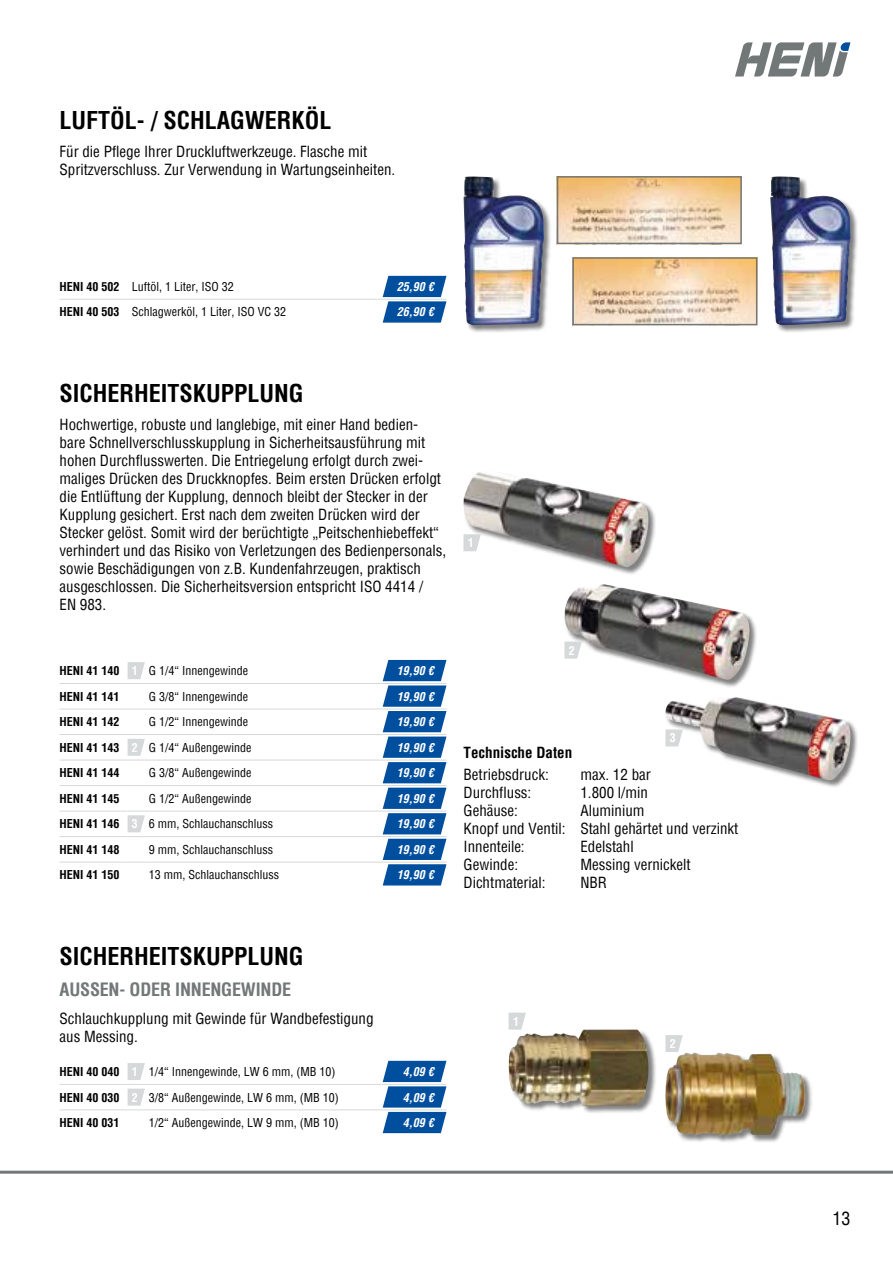
<style>
.page{position:relative;width:893px;height:1263px;background:#fff}
.page>*{position:absolute;margin:0;border:0;box-sizing:border-box;transform-origin:0 0}
.t1{font:700 condensed 24px "Helvetica";color:#000}
.t2{font:700 condensed 18px "Helvetica";letter-spacing:-.01em;color:#727777}
.t3{font:condensed 18px "Helvetica";color:#000}
.t4{font:condensed 15px/18px "Helvetica";color:#000}
.t5{font:700 condensed 15px "Helvetica";color:#000}
.t6{font:condensed 12px "Helvetica";color:#000}
.t7{font:italic 700 condensed 12px "Helvetica";color:#fff}
.t8{font:700 condensed 12px "Helvetica";color:#000}
.t9{font:700 condensed 12px "Helvetica";color:#fff}
.s1{font-weight:700}
.s2{font-weight:700;color:#fff}
</style>
<div class="page">
<svg style="left:735px;top:42px;width:115px;height:35px"></svg>
<hr style="left:0;top:1171px;width:893px;height:3px;background:#727777">
<div style="left:666px;top:1053px;width:147px;height:90px;background:#000;opacity:.5"></div>
<img style="left:665px;top:1052px;width:140px;height:83px">
<div style="left:509px;top:1030px;width:147px;height:84px;background:#000;opacity:.5"></div>
<img style="left:508px;top:1029px;width:140px;height:77px">
<div style="left:464px;top:177px;width:88px;height:156px;background:#000;opacity:.5"></div>
<img style="left:463px;top:176px;width:81px;height:149px">
<div style="left:771px;top:177px;width:88px;height:156px;background:#000;opacity:.5"></div>
<img style="left:770px;top:176px;width:80px;height:149px">
<img style="left:559px;top:178px;width:181px;height:64px">
<div style="left:557px;top:176px;width:185px;height:68px;border:1px solid #727777"></div>
<img style="left:574px;top:259px;width:181px;height:64px">
<div style="left:572px;top:257px;width:185px;height:68px;border:1px solid #727777"></div>
<svg style="left:509px;top:1012px;width:17px;height:17px"></svg>
<svg style="left:665px;top:1035px;width:18px;height:17px"></svg>
<div style="left:464px;top:471px;width:192px;height:104px;background:#000;opacity:.5"></div>
<img style="left:463px;top:471px;width:187px;height:96px">
<svg style="left:463px;top:534px;width:18px;height:17px"></svg>
<div style="left:565px;top:585px;width:192px;height:103px;background:#000;opacity:.5"></div>
<img style="left:564px;top:584px;width:185px;height:96px">
<svg style="left:564px;top:641px;width:18px;height:18px"></svg>
<div style="left:666px;top:697px;width:192px;height:92px;background:#000;opacity:.5"></div>
<img style="left:665px;top:697px;width:185px;height:84px">
<svg style="left:665px;top:729px;width:18px;height:17px"></svg>
<svg style="left:383px;top:276px;width:63px;height:47px;background:#2669ad"></svg>
<hr style="left:60px;top:299px;width:68px;height:1px;background:#d6d9d9">
<hr style="left:128px;top:299px;width:255px;height:1px;background:#d6d9d9">
<hr style="left:383px;top:299px;width:63px;height:1px;background:#d6d9d9">
<svg style="left:383px;top:660px;width:63px;height:225px;background:#3070b0"></svg>
<hr style="left:60px;top:683px;width:68px;height:1px;background:#d6d9d9">
<hr style="left:145px;top:683px;width:238px;height:1px;background:#d6d9d9">
<hr style="left:383px;top:683px;width:63px;height:1px;background:#d6d9d9">
<hr style="left:60px;top:709px;width:68px;height:1px;background:#d6d9d9">
<svg style="left:128px;top:709px;width:17px;height:1px"></svg>
<hr style="left:145px;top:709px;width:238px;height:1px;background:#d6d9d9">
<hr style="left:383px;top:709px;width:63px;height:1px;background:#d6d9d9">
<hr style="left:60px;top:734px;width:68px;height:1px;background:#d6d9d9">
<hr style="left:145px;top:734px;width:238px;height:1px;background:#d6d9d9">
<hr style="left:383px;top:734px;width:63px;height:1px;background:#d6d9d9">
<hr style="left:60px;top:760px;width:68px;height:1px;background:#d6d9d9">
<hr style="left:145px;top:760px;width:238px;height:1px;background:#d6d9d9">
<hr style="left:383px;top:760px;width:63px;height:1px;background:#d6d9d9">
<hr style="left:60px;top:785px;width:68px;height:1px;background:#d6d9d9">
<svg style="left:128px;top:785px;width:17px;height:1px"></svg>
<hr style="left:145px;top:785px;width:238px;height:1px;background:#d6d9d9">
<hr style="left:383px;top:785px;width:63px;height:1px;background:#d6d9d9">
<hr style="left:60px;top:811px;width:68px;height:1px;background:#d6d9d9">
<hr style="left:145px;top:811px;width:238px;height:1px;background:#d6d9d9">
<hr style="left:383px;top:811px;width:63px;height:1px;background:#d6d9d9">
<hr style="left:60px;top:836px;width:68px;height:1px;background:#d6d9d9">
<hr style="left:145px;top:836px;width:238px;height:1px;background:#d6d9d9">
<hr style="left:383px;top:836px;width:63px;height:1px;background:#d6d9d9">
<hr style="left:60px;top:862px;width:68px;height:1px;background:#d6d9d9">
<svg style="left:128px;top:862px;width:17px;height:1px"></svg>
<hr style="left:145px;top:862px;width:238px;height:1px;background:#d6d9d9">
<hr style="left:383px;top:862px;width:63px;height:1px;background:#d6d9d9">
<svg style="left:128px;top:662px;width:17px;height:22px"></svg>
<svg style="left:128px;top:734px;width:17px;height:27px"></svg>
<svg style="left:128px;top:811px;width:17px;height:26px"></svg>
<svg style="left:383px;top:1061px;width:63px;height:72px;background:#296bae"></svg>
<hr style="left:60px;top:1084px;width:68px;height:1px;background:#d6d9d9">
<hr style="left:145px;top:1084px;width:238px;height:1px;background:#d6d9d9">
<hr style="left:383px;top:1084px;width:63px;height:1px;background:#d6d9d9">
<hr style="left:60px;top:1110px;width:68px;height:1px;background:#d6d9d9">
<hr style="left:145px;top:1110px;width:238px;height:1px;background:#d6d9d9">
<hr style="left:383px;top:1110px;width:63px;height:1px;background:#d6d9d9">
<svg style="left:128px;top:1063px;width:17px;height:48px"></svg>
<h1 class="t1" style="left:60px;top:104px;width:274px">LUFTÖL- / SCHLAGWERKÖL</h1>
<p class="t4" style="left:60px;top:142px;width:337px">Für die Pflege Ihrer Druckluftwerkzeuge. Flasche mit<br>Spritzverschluss. Zur Verwendung in Wartungseinheiten.</p>
<p class="t6" style="left:60px;top:279px;width:176px"><span class="s1">HENI 40 502</span> Luftöl, 1 Liter, ISO 32</p>
<p class="t7" style="left:397px;top:279px;width:38px">25,90 €</p>
<p class="t6" style="left:60px;top:304px;width:228px"><span class="s1">HENI 40 503</span> Schlagwerköl, 1 Liter, ISO VC 32</p>
<p class="t7" style="left:397px;top:304px;width:38px">26,90 €</p>
<h1 class="t1" style="left:60px;top:378px;width:246px">SICHERHEITSKUPPLUNG</h1>
<p class="t4" style="left:60px;top:416px;width:388px">Hochwertige, robuste und langlebige, mit einer Hand bedien&shy;bare Schnellverschlusskupplung in Sicherheitsausführung mit hohen Durchflusswerten. Die Entriegelung erfolgt durch zwei&shy;maliges Drücken des Druckknopfes. Beim ersten Drücken erfolgt die Entlüftung der Kupplung, dennoch bleibt der Stecker in der Kupplung gesichert. Erst nach dem zweiten Drücken wird der Stecker gelöst. Somit wird der berüchtigte „Peitschenhiebeffekt“ verhindert und das Risiko von Verletzungen des Bedienpersonals, sowie Beschädigungen von z.B. Kundenfahrzeugen, praktisch ausgeschlossen. Die Sicherheitsversion entspricht ISO 4414 /<br>EN 983.</p>
<p class="t6" style="left:60px;top:663px;width:190px"><span class="s1">HENI 41 140</span> <span class="s2">1</span> G 1/4“ Innengewinde</p>
<p class="t7" style="left:397px;top:663px;width:38px">19,90 €</p>
<p class="t8" style="left:60px;top:688px;width:61px">HENI 41 141</p>
<p class="t6" style="left:149px;top:689px;width:101px">G 3/8“ Innengewinde</p>
<p class="t7" style="left:397px;top:688px;width:38px">19,90 €</p>
<p class="t8" style="left:60px;top:714px;width:61px">HENI 41 142</p>
<p class="t6" style="left:149px;top:714px;width:101px">G 1/2“ Innengewinde</p>
<p class="t7" style="left:397px;top:714px;width:38px">19,90 €</p>
<p class="t6" style="left:60px;top:740px;width:193px"><span class="s1">HENI 41 143</span> <span class="s2">2</span> G 1/4“ Außengewinde</p>
<p class="t7" style="left:397px;top:739px;width:38px">19,90 €</p>
<p class="t8" style="left:60px;top:765px;width:61px">HENI 41 144</p>
<p class="t6" style="left:149px;top:765px;width:104px">G 3/8“ Außengewinde</p>
<p class="t7" style="left:397px;top:765px;width:38px">19,90 €</p>
<p class="t8" style="left:60px;top:790px;width:61px">HENI 41 145</p>
<p class="t6" style="left:149px;top:791px;width:104px">G 1/2“ Außengewinde</p>
<p class="t7" style="left:397px;top:790px;width:38px">19,90 €</p>
<p class="t6" style="left:60px;top:816px;width:215px"><span class="s1">HENI 41 146</span> <span class="s2">3</span> 6 mm, Schlauchanschluss</p>
<p class="t7" style="left:397px;top:816px;width:38px">19,90 €</p>
<p class="t8" style="left:60px;top:841px;width:61px">HENI 41 148</p>
<p class="t6" style="left:149px;top:842px;width:126px">9 mm, Schlauchanschluss</p>
<p class="t7" style="left:397px;top:841px;width:38px">19,90 €</p>
<p class="t8" style="left:60px;top:867px;width:61px">HENI 41 150</p>
<p class="t6" style="left:149px;top:867px;width:132px">13 mm, Schlauchanschluss</p>
<p class="t7" style="left:397px;top:867px;width:38px">19,90 €</p>
<p class="t9" style="left:468px;top:535px;width:7px">1</p>
<p class="t9" style="left:569px;top:642px;width:7px">2</p>
<p class="t9" style="left:670px;top:730px;width:7px">3</p>
<p class="t5" style="left:463px;top:742px;width:110px">Technische Daten</p>
<p class="t4" style="left:463px;top:765px;width:87px">Betriebsdruck:</p>
<p class="t4" style="left:580px;top:765px;width:72px">max. 12 bar</p>
<p class="t4" style="left:463px;top:783px;width:69px">Durchfluss:</p>
<p class="t4" style="left:580px;top:783px;width:69px">1.800 l/min</p>
<p class="t4" style="left:463px;top:801px;width:56px">Gehäuse:</p>
<p class="t4" style="left:463px;top:801px;width:276px;text-indent:117px">Aluminium<br>Knopf und Ventil: Stahl gehärtet und verzinkt<br>Innenteile:</p>
<p class="t4" style="left:580px;top:837px;width:55px">Edelstahl</p>
<p class="t4" style="left:463px;top:855px;width:56px">Gewinde:</p>
<p class="t4" style="left:580px;top:855px;width:112px">Messing vernickelt</p>
<p class="t4" style="left:463px;top:873px;width:84px">Dichtmaterial:</p>
<p class="t4" style="left:580px;top:873px;width:28px">NBR</p>
<h1 class="t1" style="left:60px;top:940px;width:246px">SICHERHEITSKUPPLUNG</h1>
<p class="t2" style="left:60px;top:977px;width:233px">AUSSEN- ODER INNENGEWINDE</p>
<p class="t4" style="left:60px;top:1009px;width:316px">Schlauchkupplung mit Gewinde für Wandbefestigung aus Messing.</p>
<p class="t6" style="left:60px;top:1064px;width:277px"><span class="s1">HENI 40 040</span> <span class="s2">1</span> 1/4“ Innengewinde, LW 6 mm, (MB 10)</p>
<p class="t7" style="left:403px;top:1064px;width:32px">4,09 €</p>
<p class="t6" style="left:60px;top:1089px;width:281px"><span class="s1">HENI 40 030</span> <span class="s2">2</span> 3/8“ Außengewinde, LW 6 mm, (MB 10)</p>
<p class="t7" style="left:403px;top:1089px;width:32px">4,09 €</p>
<p class="t8" style="left:60px;top:1115px;width:61px">HENI 40 031</p>
<p class="t6" style="left:149px;top:1115px;width:191px">1/2“ Außengewinde, LW 9 mm, (MB 10)</p>
<p class="t7" style="left:403px;top:1115px;width:32px">4,09 €</p>
<p class="t9" style="left:513px;top:1013px;width:7px">1</p>
<p class="t9" style="left:670px;top:1036px;width:7px">2</p>
<p class="t3" style="left:832px;top:1206px;width:19px">13</p>
</div>
